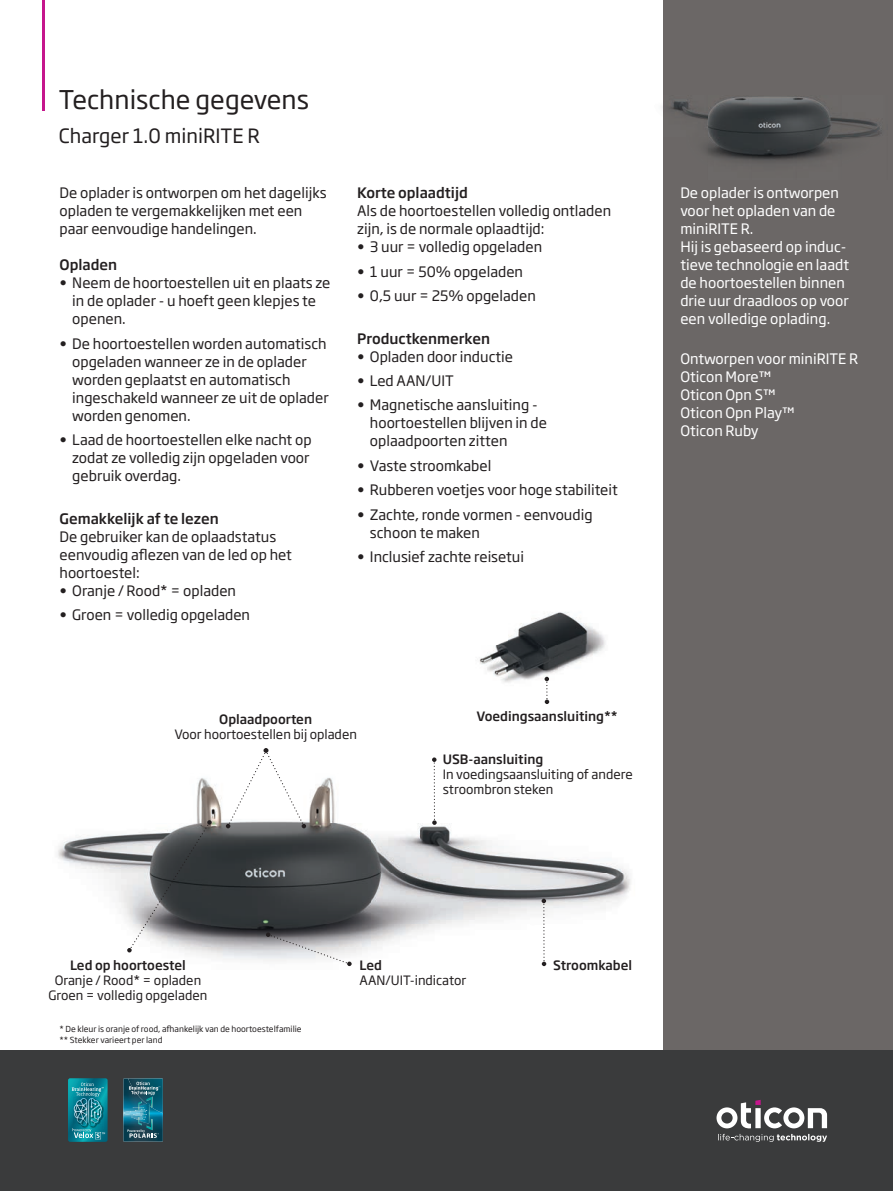
<style>
.page{position:relative;width:893px;height:1191px;background:#fff}
.page>*{position:absolute;margin:0;border:0;box-sizing:border-box;transform-origin:0 0}
.t1{font:25.5px "Soho Gothic Pro";color:#231f20}
.t2{font:19.5px "Soho Gothic Pro";color:#231f20}
.t3{font:14.25px/18px "Soho Gothic Pro";color:#231f20}
.t4{font:14.25px/18px "Soho Gothic Pro";color:#fff}
.t5{font:500 14.25px "Soho Gothic Pro";color:#231f20}
.t6{font:12.75px/15px "Soho Gothic Pro";color:#231f20}
.t7{font:500 12.75px "Soho Gothic Pro";color:#231f20}
.t8{font:8.25px/10.5px "Soho Gothic Pro";color:#231f20}
</style>
<div class="page">
<div style="left:663px;top:0;width:230px;height:1191px;background:#6b6766"></div>
<div style="left:0;top:1050px;width:893px;height:141px;background:#3a3b3c"></div>
<svg style="left:716px;top:1099px;width:111px;height:42px"></svg>
<img style="left:57px;top:777px;width:574px;height:190px">
<img style="left:479px;top:612px;width:127px;height:71px">
<svg style="left:542px;top:898px;width:4px;height:68px"></svg>
<svg style="left:432px;top:757px;width:5px;height:68px"></svg>
<svg style="left:545px;top:677px;width:4px;height:27px"></svg>
<svg style="left:266px;top:932px;width:86px;height:34px"></svg>
<svg style="left:226px;top:748px;width:80px;height:80px"></svg>
<svg style="left:127px;top:820px;width:85px;height:132px;background:#868889"></svg>
<hr style="left:43px;top:0;width:2px;height:47px;background:#c5168c">
<hr style="left:43px;top:47px;width:2px;height:42px;background:#c5168c">
<hr style="left:43px;top:89px;width:2px;height:22px;background:#c5168c">
<svg style="left:68px;top:1078px;width:40px;height:63px;background:#218b9b"></svg>
<img style="left:123px;top:1078px;width:40px;height:63px">
<img style="left:124px;top:1110px;width:3px;height:5px">
<img style="left:128px;top:1078px;width:35px;height:35px">
<svg style="left:127px;top:1081px;width:33px;height:56px;background:#2d7386"></svg>
<img style="left:662px;top:97px;width:220px;height:66px">
<h1 class="t1" style="left:59px;top:80px;width:252px">Technische gegevens</h1>
<h2 class="t2" style="left:59px;top:121px;width:202px">Charger 1.0 miniRITE R</h2>
<p class="t3" style="left:60px;top:183px;width:269px">De oplader is ontworpen om het dagelijks opladen te vergemakkelijken met een paar eenvoudige handelingen.</p>
<p class="t5" style="left:60px;top:254px;width:59px">Opladen</p>
<p class="t3" style="left:72px;top:273px;width:259px;text-indent:-13px">• Neem de hoortoestellen uit en plaats ze in de oplader - u hoeft geen klepjes te openen.</p>
<p class="t3" style="left:72px;top:334px;width:258px;text-indent:-13px">• De hoortoestellen worden automatisch opgeladen wanneer ze in de oplader worden geplaatst en automatisch ingeschakeld wanneer ze uit de oplader worden genomen.</p>
<p class="t3" style="left:72px;top:430px;width:241px;text-indent:-13px">• Laad de hoortoestellen elke nacht op zodat ze volledig zijn opgeladen voor gebruik overdag.</p>
<p class="t5" style="left:60px;top:507px;width:161px">Gemakkelijk af te lezen</p>
<p class="t3" style="left:60px;top:526px;width:234px">De gebruiker kan de oplaadstatus eenvoudig aflezen van de led op het hoortoestel:</p>
<p class="t3" style="left:60px;top:580px;width:178px">• Oranje / Rood* = opladen</p>
<p class="t3" style="left:60px;top:605px;width:192px">• Groen = volledig opgeladen</p>
<p class="t5" style="left:357px;top:182px;width:112px">Korte oplaadtijd</p>
<p class="t3" style="left:357px;top:201px;width:256px">Als de hoortoestellen volledig ontladen zijn, is de normale oplaadtijd:</p>
<p class="t3" style="left:357px;top:237px;width:186px">• 3 uur = volledig opgeladen</p>
<p class="t3" style="left:357px;top:262px;width:167px">• 1 uur = 50% opgeladen</p>
<p class="t3" style="left:357px;top:286px;width:180px">• 0,5 uur = 25% opgeladen</p>
<p class="t5" style="left:357px;top:327px;width:134px">Productkenmerken</p>
<p class="t3" style="left:357px;top:346px;width:157px">• Opladen door inductie</p>
<p class="t3" style="left:357px;top:371px;width:98px">• Led AAN/UIT</p>
<p class="t3" style="left:370px;top:395px;width:178px;text-indent:-13px">• Magnetische aansluiting - hoortoestellen blijven in de oplaadpoorten zitten</p>
<p class="t3" style="left:357px;top:456px;width:136px">• Vaste stroomkabel</p>
<p class="t3" style="left:357px;top:480px;width:262px">• Rubberen voetjes voor hoge stabiliteit</p>
<p class="t3" style="left:370px;top:504px;width:224px;text-indent:-13px">• Zachte, ronde vormen - eenvoudig schoon te maken</p>
<p class="t3" style="left:357px;top:547px;width:168px">• Inclusief zachte reisetui</p>
<p class="t7" style="left:219px;top:709px;width:94px">Oplaadpoorten</p>
<p class="t6" style="left:174px;top:726px;width:184px">Voor hoortoestellen bij opladen</p>
<p class="t7" style="left:477px;top:706px;width:143px">Voedingsaansluiting**</p>
<p class="t7" style="left:443px;top:749px;width:102px">USB-aansluiting</p>
<p class="t6" style="left:443px;top:765px;width:191px">In voedingsaansluiting of andere stroombron steken</p>
<p class="t4" style="left:680px;top:183px;width:170px">De oplader is ontworpen voor het opladen van de miniRITE R.<br>Hij is gebaseerd op induc&shy;tieve technologie en laadt de hoortoestellen binnen drie uur draadloos op voor een volledige oplading.</p>
<p class="t4" style="left:680px;top:349px;width:179px">Ontworpen voor miniRITE R<br>Oticon More™<br>Oticon Opn S™<br>Oticon Opn Play™<br>Oticon Ruby</p>
<p class="t7" style="left:70px;top:955px;width:117px">Led op hoortoestel</p>
<p class="t6" style="left:48px;top:971px;width:161px;text-align:center">Oranje / Rood* = opladen<br>Groen = volledig opgeladen</p>
<p class="t8" style="left:60px;top:1023px;width:244px">* De kleur is oranje of rood, a﬉ankelijk van de hoortoestelfamilie ** Stekker varieert per land</p>
<p class="t7" style="left:360px;top:955px;width:24px">Led</p>
<p class="t7" style="left:553px;top:955px;width:81px">Stroomkabel</p>
<p class="t6" style="left:360px;top:971px;width:108px">AAN/UIT-indicator</p>
</div>
